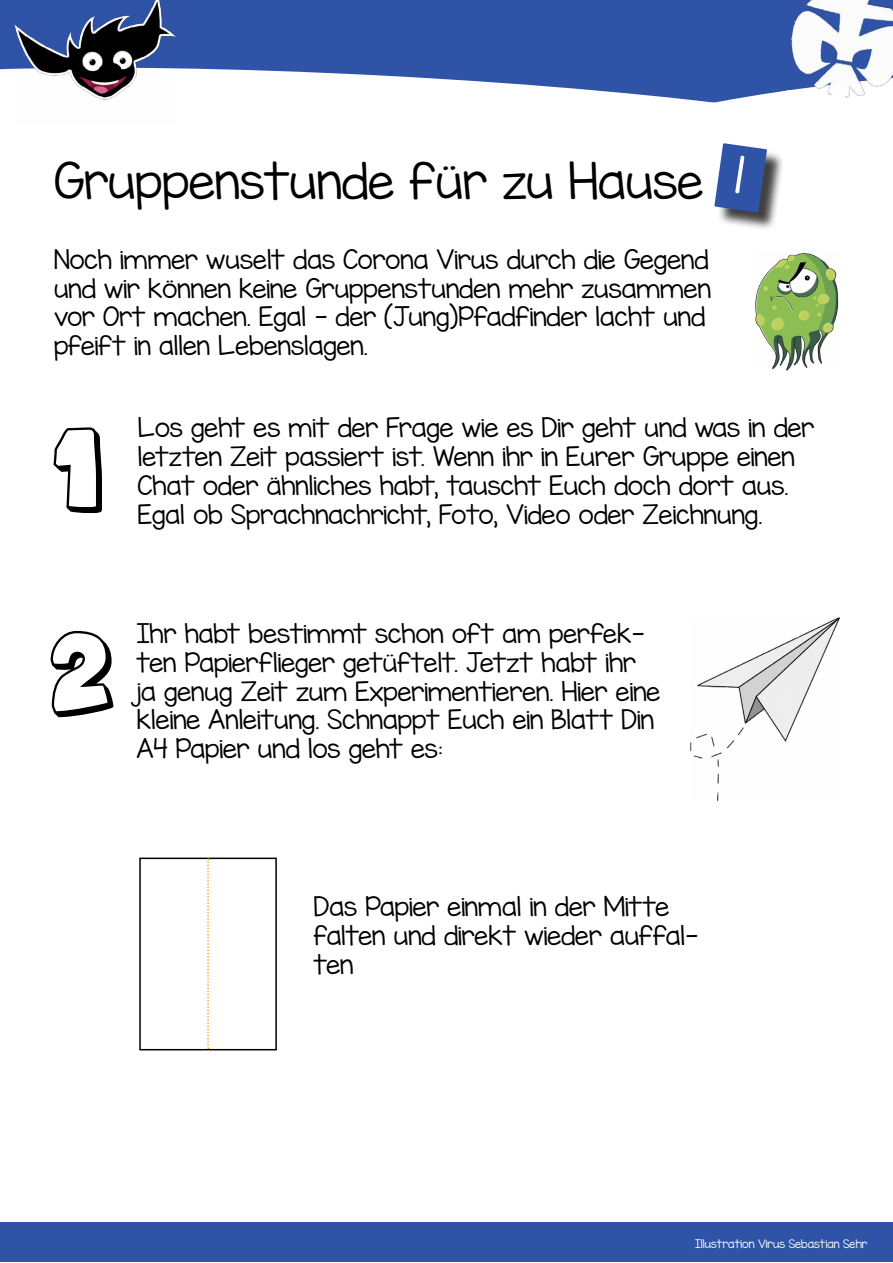
<style>
.page{position:relative;width:893px;height:1263px;background:#fff}
.page>*{position:absolute;margin:0;border:0;box-sizing:border-box;transform-origin:0 0}
.t1{font:78px "Agent Orange";color:#000}
.t2{font:45px "KG Miss Kindergarten";color:#000}
.t3{font:24px/28.8px "KG Miss Kindergarten";color:#000}
.t4{font:10.5px "KG Miss Kindergarten";color:#fff}
</style>
<div class="page">
<div style="left:0;top:0;width:893px;height:89px;background:#2f53a7"></div>
<svg style="left:0;top:68px;width:607px;height:24px;fill:#fff"></svg>
<div style="left:0;top:1222px;width:893px;height:40px;background:#2f53a7"></div>
<img style="left:755px;top:252px;width:84px;height:119px">
<img style="left:790px;top:0;width:103px;height:50px">
<div style="left:717px;top:146px;width:68px;height:85px;background:#000;opacity:.75"></div>
<img style="left:14px;top:0;width:161px;height:100px">
<img style="left:690px;top:618px;width:150px;height:182px">
<div style="left:139px;top:857px;width:138px;height:193px;border:2px solid #000"></div>
<svg style="left:207px;top:858px;width:2px;height:191px"></svg>
<svg style="left:607px;top:50px;width:286px;height:163px"></svg>
<h2 class="t2" style="left:54px;top:151px;width:651px">Gruppenstunde für zu Hause</h2>
<p class="t3" style="left:54px;top:245px;width:658px">Noch immer wuselt das Corona Virus durch die Gegend und wir können keine Gruppenstunden mehr zusammen vor Ort machen. Egal - der (Jung)Pfadfinder lacht und pfeift in allen Lebenslagen.</p>
<h1 class="t1" style="left:54px;top:426px;width:56px">1</h1>
<p class="t3" style="left:138px;top:413px;width:678px">Los geht es mit der Frage wie es Dir geht und was in der letzten Zeit passiert ist. Wenn ihr in Eurer Gruppe einen Chat oder ähnliches habt, tauscht Euch doch dort aus.<br>Egal ob Sprachnachricht, Foto, Video oder Zeichnung.</p>
<h1 class="t1" style="left:53px;top:630px;width:67px">2</h1>
<p class="t3" style="left:137px;top:619px;width:525px">Ihr habt bestimmt schon oft am perfek&shy;ten Papierflieger getüftelt. Jetzt habt ihr ja genug Zeit zum Experimentieren. Hier eine kleine Anleitung. Schnappt Euch ein Blatt Din A4 Papier und los geht es:</p>
<p class="t3" style="left:314px;top:892px;width:386px">Das Papier einmal in der Mitte falten und direkt wieder auffal&shy;ten</p>
<p class="t4" style="left:695px;top:1236px;width:174px">Illustration Virus Sebastian Sehr</p>
</div>
